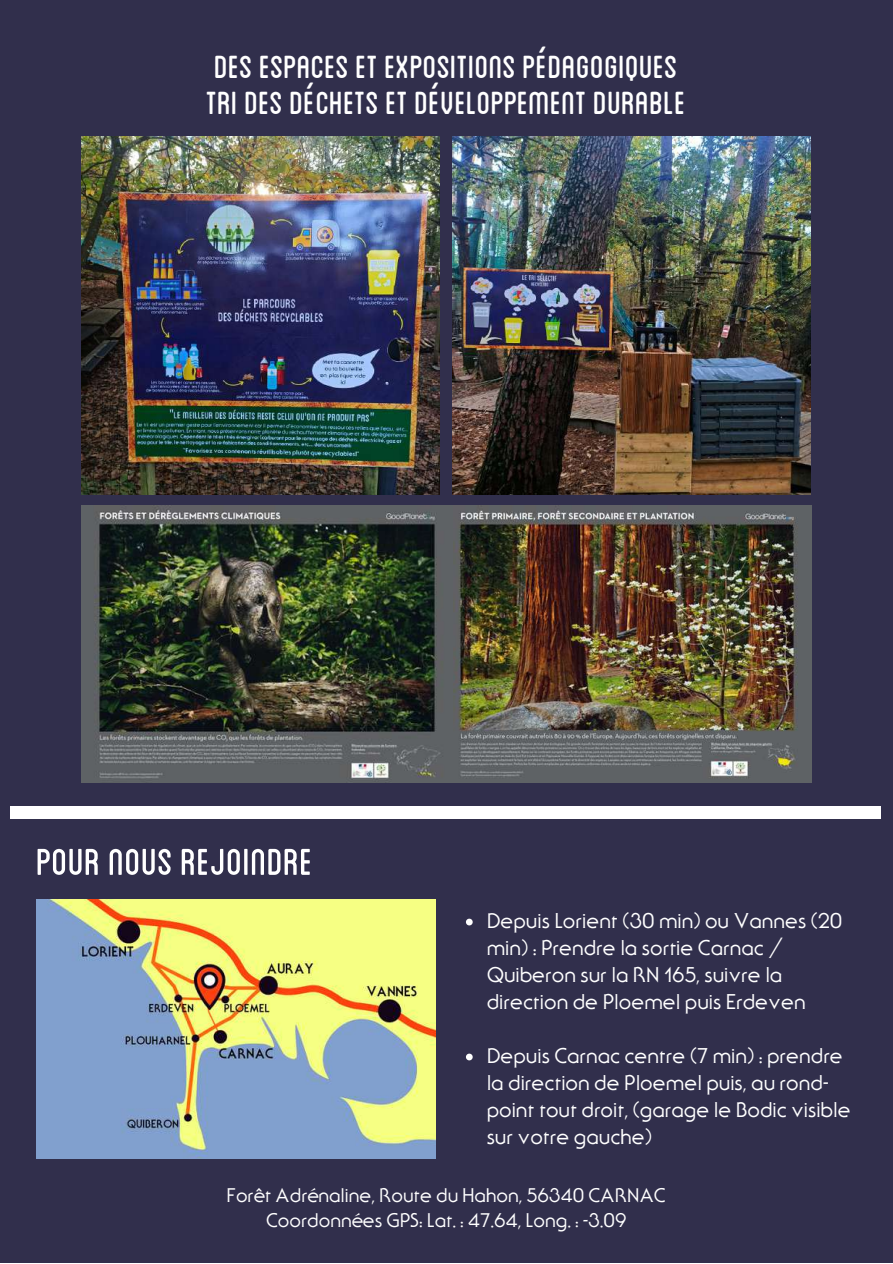
<style>
.page{position:relative;width:893px;height:1264px;background:#fff}
.page>*{position:absolute;margin:0;border:0;box-sizing:border-box;transform-origin:0 0}
.t1{font:52.5px "Blanch Caps";color:#fff}
.t2{font:45px/36px "Blanch Caps";color:#fff}
.t3{font:19.5px/27px "Serif Gothic";color:#fff}
.t4{font:18px/24.8px "Serif Gothic";color:#fff;text-align:center}
</style>
<div class="page">
<div style="left:0;top:0;width:892px;height:1262px;background:#312f4c"></div>
<img style="left:81px;top:137px;width:358px;height:357px">
<img style="left:453px;top:137px;width:357px;height:357px">
<img style="left:452px;top:505px;width:359px;height:277px">
<img style="left:81px;top:505px;width:371px;height:277px">
<img style="left:37px;top:900px;width:399px;height:258px">
<svg style="left:466px;top:918px;width:6px;height:7px"></svg>
<svg style="left:466px;top:1053px;width:6px;height:7px"></svg>
<div style="left:10px;top:806px;width:870px;height:13px;background:#fff"></div>
<h2 class="t2" style="left:206px;top:45px;width:481px">desespaceset expositionspédagogiques tridesdéchetsetdéveloppementdurable</h2>
<h1 class="t1" style="left:36px;top:829px;width:278px">Pournousrejoindre</h1>
<p class="t3" style="left:486px;top:906px;width:357px">Depuis Lorient (30 min) ou Vannes (20 min) : Prendre la sortie Carnac / Quiberon sur la RN 165, suivre la direction de Ploemel puis Erdeven</p>
<p class="t3" style="left:486px;top:1041px;width:365px">Depuis Carnac centre (7 min) : prendre la direction de Ploemel puis, au rond&shy;point tout droit, (garage le Bodic visible sur votre gauche)</p>
<p class="t4" style="left:226px;top:1182px;width:440px">Forêt Adrénaline, Route du Hahon, 56340 CARNAC<br>Coordonnées GPS: Lat. : 47.64, Long. : -3.09</p>
</div>
